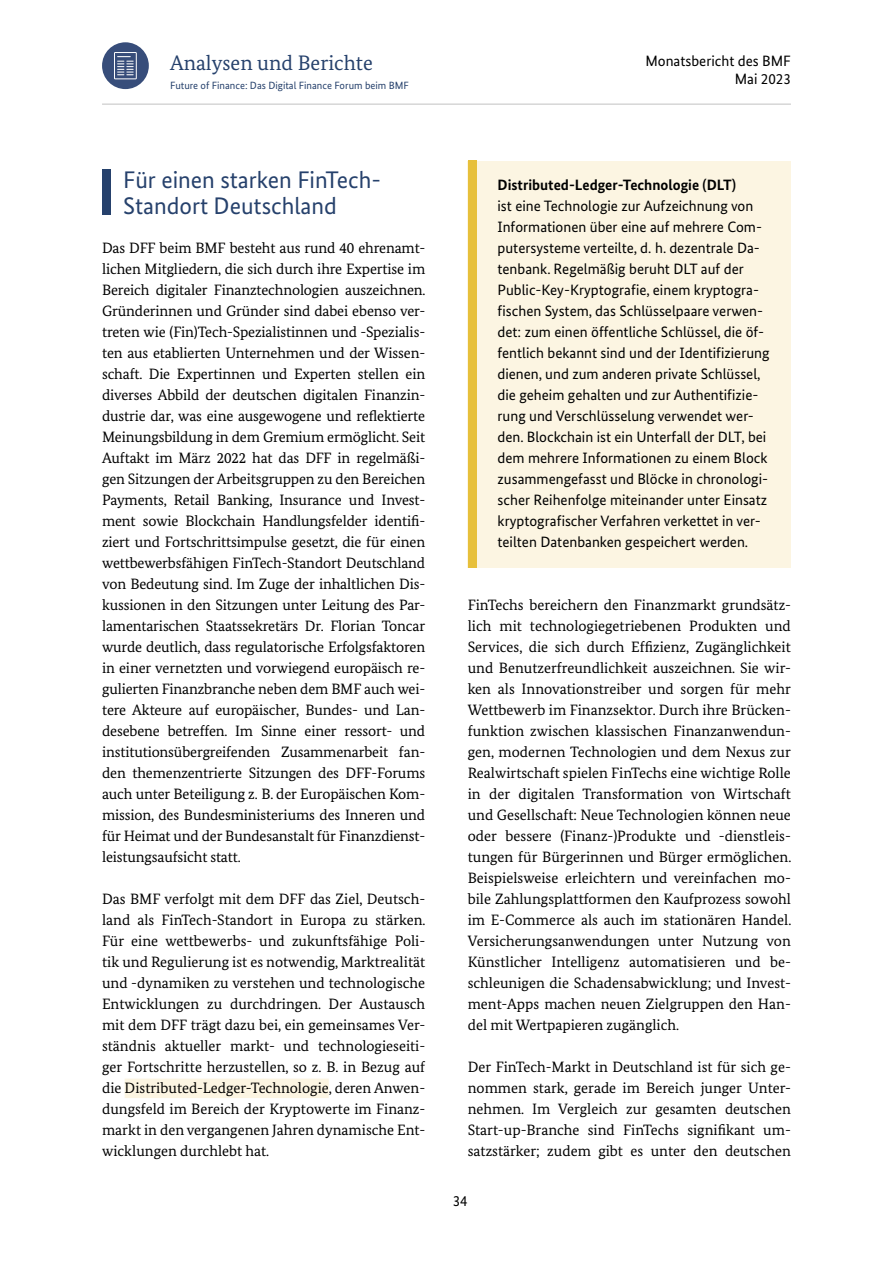
<style>
.page{position:relative;width:893px;height:1263px;background:#fff}
.page>*{position:absolute;margin:0;border:0;box-sizing:border-box;transform-origin:0 0}
.Überschrift_zweite_E{font:24px/26.2px "Bundes Sans";color:#26416c}
.t1{font:21px "Bundes Serif";color:#26416c}
.Zweispaltiger_Fließt{font:15px/21px "Bundes Serif";color:#000;text-align:justify}
.Hintergrundwissen{font:15px/21px "Bundes Sans";color:#000;text-align:right}
.t2{font:10.5px "Bundes Sans";color:#26416c}
.s1{font-weight:700}
</style>
<div class="page">
<hr style="left:102px;top:103px;width:689px;height:2px;background:#d6d6d6">
<div style="left:102px;top:169px;width:9px;height:46px;background:#26416c"></div>
<div style="left:125px;top:1078px;width:204px;height:20px;background:#fcf5e2"></div>
<div style="left:468px;top:161px;width:323px;height:406px;background:#fcf5e2"></div>
<div style="left:468px;top:160px;width:8px;height:408px;background:#e7c03b"></div>
<div style="left:102px;top:42px;width:47px;height:47px;background:#374d7a;border-radius:50%"></div>
<svg style="left:114px;top:52px;width:23px;height:27px"></svg>
<h2 class="t1" style="left:170px;top:50px;width:204px">Analysen und Berichte</h2>
<p class="Hintergrundwissen" style="left:645px;top:51px;width:147px;line-height:18px">Monatsbericht des BMF<br>Mai 2023</p>
<p class="t2" style="left:170px;top:79px;width:240px">Future of Finance: Das Digital Finance Forum beim BMF</p>
<h3 class="Überschrift_zweite_E" style="left:123px;top:166px;width:259px">Für einen starken FinTech-<br>Standort Deutschland</h3>
<p class="Zweispaltiger_Fließt" style="left:102px;top:237px;width:325px">Das DFF beim BMF besteht aus rund 40 ehrenamt&shy;lichen Mitgliedern, die sich durch ihre Expertise im Bereich digitaler Finanztechnologien auszeichnen.<br>Gründerinnen und Gründer sind dabei ebenso ver&shy;treten wie (Fin)Tech-Spezialistinnen und -Spezialis&shy;ten aus etablierten Unternehmen und der Wissen&shy;schaft. Die Expertinnen und Experten stellen ein diverses Abbild der deutschen digitalen Finanzin&shy;dustrie dar, was eine ausgewogene und reflektierte Meinungsbildung in dem Gremium ermöglicht. Seit Auftakt im März 2022 hat das DFF in regelmäßi&shy;gen Sitzungen der Arbeitsgruppen zu den Bereichen Payments, Retail Banking, Insurance und Invest&shy;ment sowie Blockchain Handlungsfelder identifi&shy;ziert und Fortschrittsimpulse gesetzt, die für einen wettbewerbsfähigen FinTech-Standort Deutschland von Bedeutung sind. Im Zuge der inhaltlichen Dis&shy;kussionen in den Sitzungen unter Leitung des Par&shy;lamentarischen Staatssekretärs Dr. Florian Toncar wurde deutlich, dass regulatorische Erfolgsfaktoren in einer vernetzten und vorwiegend europäisch re&shy;gulierten Finanzbranche neben dem BMF auch wei&shy;tere Akteure auf europäischer, Bundes- und Lan&shy;desebene betreffen. Im Sinne einer ressort- und institutionsübergreifenden Zusammenarbeit fan&shy;den themenzentrierte Sitzungen des DFF-Forums auch unter Beteiligung z. B. der Europäischen Kom&shy;mission, des Bundesministeriums des Inneren und für Heimat und der Bundesanstalt für Finanzdienst&shy;leistungsaufsicht statt.</p>
<p class="Zweispaltiger_Fließt" style="left:102px;top:888px;width:325px">Das BMF verfolgt mit dem DFF das Ziel, Deutsch&shy;land als FinTech-Standort in Europa zu stärken.<br>Für eine wettbewerbs- und zukunftsfähige Poli&shy;tik und Regulierung ist es notwendig, Marktrealität und -dynamiken zu verstehen und technologische Entwicklungen zu durchdringen. Der Austausch mit dem DFF trägt dazu bei, ein gemeinsames Ver&shy;ständnis aktueller markt- und technologieseiti&shy;ger Fortschritte herzustellen, so z. B. in Bezug auf die Distributed-Ledger-Technologie, deren Anwen&shy;dungsfeld im Bereich der Kryptowerte im Finanz&shy;markt in den vergangenen Jahren dynamische Ent&shy;wicklungen durchlebt hat.</p>
<p class="Hintergrundwissen" style="left:497px;top:174px;width:274px;text-align:left"><span class="s1">Distributed-Ledger-Technologie (DLT)<br></span>ist eine Technologie zur Aufzeichnung von Informationen über eine auf mehrere Com&shy;putersysteme verteilte, d. h. dezentrale Da&shy;tenbank. Regelmäßig beruht DLT auf der Public-Key-Kryptografie, einem kryptogra&shy;fischen System, das Schlüsselpaare verwen&shy;det: zum einen öffentliche Schlüssel, die öf&shy;fentlich bekannt sind und der Identifizierung dienen, und zum anderen private Schlüssel, die geheim gehalten und zur Authentifizie&shy;rung und Verschlüsselung verwendet wer&shy;den. Blockchain ist ein Unterfall der DLT, bei dem mehrere Informationen zu einem Block zusammengefasst und Blöcke in chronologi&shy;scher Reihenfolge miteinander unter Einsatz kryptografischer Verfahren verkettet in ver&shy;teilten Datenbanken gespeichert werden.</p>
<p class="Zweispaltiger_Fließt" style="left:468px;top:594px;width:325px">FinTechs bereichern den Finanzmarkt grundsätz&shy;lich mit technologiegetriebenen Produkten und Services, die sich durch Effizienz, Zugänglichkeit und Benutzerfreundlichkeit auszeichnen. Sie wir&shy;ken als Innovationstreiber und sorgen für mehr Wettbewerb im Finanzsektor. Durch ihre Brücken&shy;funktion zwischen klassischen Finanzanwendun&shy;gen, modernen Technologien und dem Nexus zur Realwirtschaft spielen FinTechs eine wichtige Rolle in der digitalen Transformation von Wirtschaft und Gesellschaft: Neue Technologien können neue oder bessere (Finanz-)Produkte und -dienstleis&shy;tungen für Bürgerinnen und Bürger ermöglichen.<br>Beispielsweise erleichtern und vereinfachen mo&shy;bile Zahlungsplattformen den Kaufprozess sowohl im E-Commerce als auch im stationären Handel.<br>Versicherungsanwendungen unter Nutzung von Künstlicher Intelligenz automatisieren und be&shy;schleunigen die Schadensabwicklung; und Invest&shy;ment-Apps machen neuen Zielgruppen den Han&shy;del mit Wertpapieren zugänglich.</p>
<p class="Zweispaltiger_Fließt" style="left:468px;top:1056px;width:325px">Der FinTech-Markt in Deutschland ist für sich ge&shy;nommen stark, gerade im Bereich junger Unter&shy;nehmen. Im Vergleich zur gesamten deutschen Start-up-Branche sind FinTechs signifikant um&shy;satzstärker; zudem gibt es unter den deutschen</p>
<p class="Hintergrundwissen" style="left:453px;top:1190px;width:16px">34</p>
</div>
